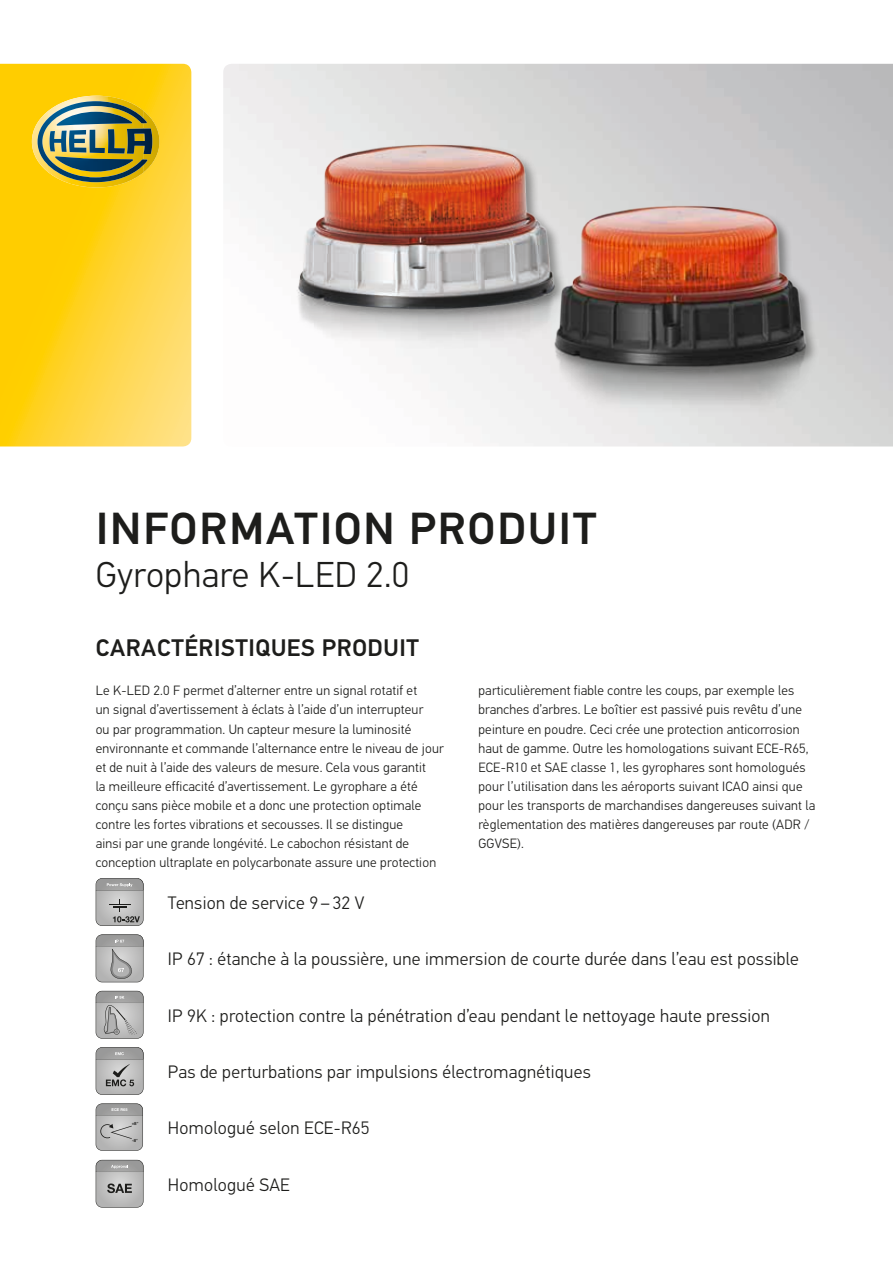
<style>
.page{position:relative;width:893px;height:1263px;background:#fff}
.page>*{position:absolute;margin:0;border:0;box-sizing:border-box;transform-origin:0 0}
.t1{font:500 45px "Hella DIN Universal";letter-spacing:.045em;color:#1d1d1b}
.t2{font:300 36px "Hella DIN Universal";letter-spacing:.015em;color:#1d1d1b}
.t3{font:500 24px "Hella DIN Universal";letter-spacing:.025em;color:#1d1d1b}
.t4{font:300 18px "Hella DIN Universal";letter-spacing:.015em;color:#1d1d1b}
.t5{font:300 13.5px/19.2px "Hella DIN Universal";letter-spacing:.015em;color:#1d1d1b}
.t6{font:700 4.35px "Hella Helvetica Neue";color:#1d1d1b}
.t7{font:700 3.9px "Hella Helvetica Neue";color:#fff}
</style>
<div class="page">
<svg style="left:0;top:64px;width:191px;height:382px;background:#fed22a"></svg>
<img style="left:144px;top:96px;width:15px;height:92px">
<img style="left:32px;top:111px;width:6px;height:61px">
<img style="left:96px;top:182px;width:48px;height:6px">
<svg style="left:48px;top:182px;width:48px;height:6px"></svg>
<img style="left:48px;top:96px;width:96px;height:5px">
<img style="left:152px;top:111px;width:7px;height:62px">
<img style="left:38px;top:101px;width:114px;height:81px">
<img style="left:494px;top:169px;width:374px;height:269px">
<img style="left:236px;top:107px;width:381px;height:274px">
<svg style="left:96px;top:878px;width:48px;height:48px;background:#aaa"></svg>
<svg style="left:96px;top:934px;width:48px;height:48px;background:#adadac"></svg>
<svg style="left:96px;top:991px;width:48px;height:48px;background:#acacac"></svg>
<svg style="left:96px;top:1047px;width:48px;height:48px;background:#a9a8a8"></svg>
<svg style="left:96px;top:1103px;width:47px;height:48px;background:#aeaeae"></svg>
<svg style="left:96px;top:1160px;width:48px;height:47px;background:#acacab"></svg>
<h1 class="t1" style="left:96px;top:500px;width:502px">INFORMATION PRODUIT</h1>
<h2 class="t2" style="left:96px;top:553px;width:315px">Gyrophare K-LED 2.0</h2>
<h3 class="t3" style="left:96px;top:632px;width:325px">CARACTÉRISTIQUES PRODUIT</h3>
<p class="t5" style="left:96px;top:682px;width:350px">Le K-LED 2.0 F permet d’alterner entre un signal rotatif et<br>un signal d’avertissement à éclats à l’aide d’un interrupteur<br>ou par programmation. Un capteur mesure la luminosité environnante et commande l’alternance entre le niveau de jour et de nuit à l’aide des valeurs de mesure. Cela vous garantit<br>la meilleure efficacité d’avertissement. Le gyrophare a été conçu sans pièce mobile et a donc une protection optimale contre les fortes vibrations et secousses. Il se distingue<br>ainsi par une grande longévité. Le cabochon résistant de conception ultraplate en polycarbonate assure une protection</p>
<p class="t5" style="left:478px;top:682px;width:338px">particulièrement fiable contre les coups, par exemple les branches d’arbres. Le boîtier est passivé puis revêtu d’une peinture en poudre. Ceci crée une protection anticorrosion haut de gamme. Outre les homologations suivant ECE-R65, ECE-R10 et SAE classe 1, les gyrophares sont homologués pour l’utilisation dans les aéroports suivant ICAO ainsi que pour les transports de marchandises dangereuses suivant la règlementation des matières dangereuses par route (ADR / GGVSE).</p>
<h3 class="t4" style="left:168px;top:892px;width:198px">Tension de service 9 – 32 V</h3>
<p class="t7" style="left:112px;top:1107px;width:17px">ECE R65</p>
<p class="t6" style="left:132px;top:1121px;width:8px">+8°</p>
<p class="t6" style="left:132px;top:1137px;width:7px">-8°</p>
<h3 class="t4" style="left:168px;top:948px;width:632px">IP 67 : étanche à la poussière, une immersion de courte durée dans l’eau est possible</h3>
<h3 class="t4" style="left:168px;top:1004px;width:603px">IP 9K : protection contre la pénétration d’eau pendant le nettoyage haute pression</h3>
<h3 class="t4" style="left:168px;top:1061px;width:424px">Pas de perturbations par impulsions électromagnétiques</h3>
<h3 class="t4" style="left:168px;top:1117px;width:203px">Homologué selon ECE-R65</h3>
<h3 class="t4" style="left:168px;top:1173px;width:123px">Homologué SAE</h3>
</div>
